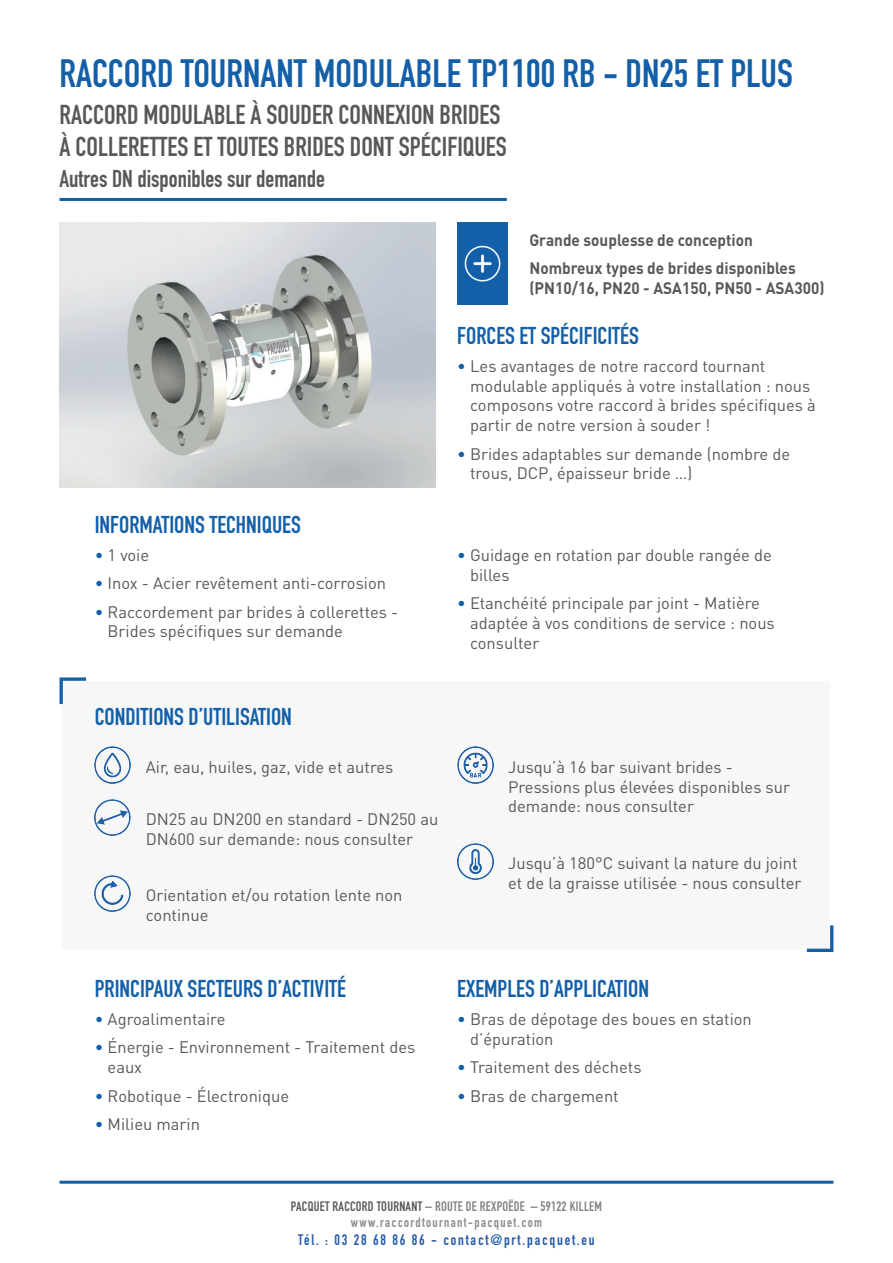
<style>
.page{position:relative;width:893px;height:1263px;background:#fff}
.page>*{position:absolute;margin:0;border:0;box-sizing:border-box;transform-origin:0 0}
.t1{font:39px "DIN Engschrift Std";color:#135fa8}
.t2{font:27px/32.4px "DIN Engschrift Std";color:#57585a}
.t3{font:24px "DIN Engschrift Std";color:#135fa8}
.t4{font:24px "DIN Engschrift Std";color:#57585a}
.t5{font:16.5px/19.8px "DIN Pro";color:#57585a}
.t6{font:700 16.5px/28.3px "DIN Pro";color:#57585a;scale:.93 1}
.t7{font:15px "DIN Engschrift Std";letter-spacing:.12em;color:#255dab}
.t8{font:13.5px/16.2px "DIN Engschrift Std";letter-spacing:.02em;color:#8b8d90;text-align:center}
.s1{color:#135fa8}
.s2{color:#57585a}
.s3{color:#808285}
</style>
<div class="page">
<hr style="left:60px;top:1181px;width:773px;height:3px;background:#135fa8">
<div style="left:63px;top:681px;width:767px;height:268px;background:#f7f7f8"></div>
<svg style="left:60px;top:677px;width:26px;height:27px"></svg>
<svg style="left:807px;top:925px;width:26px;height:27px"></svg>
<img style="left:95px;top:747px;width:36px;height:36px">
<img style="left:95px;top:799px;width:36px;height:36px">
<img style="left:95px;top:876px;width:36px;height:36px">
<img style="left:457px;top:747px;width:36px;height:36px">
<img style="left:457px;top:843px;width:36px;height:36px">
<img style="left:60px;top:222px;width:376px;height:266px">
<div style="left:457px;top:222px;width:51px;height:82px;background:#135fa8"></div>
<img style="left:465px;top:245px;width:36px;height:36px">
<hr style="left:60px;top:198px;width:447px;height:3px;background:#135fa8">
<h1 class="t1" style="left:60px;top:51px;width:735px">RACCORD TOURNANT MODULABLE TP1100 RB - DN25 ET PLUS</h1>
<h2 class="t2" style="left:60px;top:98px;width:449px">RACCORD MODULABLE À SOUDER CONNEXION BRIDES<br>À COLLERETTES ET TOUTES BRIDES DONT SPÉCIFIQUES</h2>
<h3 class="t4" style="left:60px;top:165px;width:267px">Autres DN disponibles sur demande</h3>
<p class="t6" style="left:529px;top:225px;width:288px">Grande souplesse de conception<br>Nombreux types de brides disponibles</p>
<p class="t6" style="left:529px;top:273px;width:319px">(PN10/16, PN20 - ASA150, PN50 - ASA300)</p>
<h3 class="t3" style="left:95px;top:510px;width:208px">INFORMATIONS TECHNIQUES</h3>
<p class="t5" style="left:95px;top:544px;width:56px"><span class="s1">•</span> 1 voie</p>
<p class="t5" style="left:95px;top:573px;width:293px"><span class="s1">•</span> Inox - Acier revêtement anti-corrosion</p>
<p class="t5" style="left:108px;top:601px;width:292px;text-indent:-13px"><span class="s1">•</span> Raccordement par brides à collerettes -<br>Brides spécifiques sur demande</p>
<h3 class="t3" style="left:457px;top:321px;width:183px">FORCES ET SPÉCIFICITÉS</h3>
<p class="t5" style="left:470px;top:355px;width:347px;text-indent:-13px"><span class="s1">•</span> Les avantages de notre raccord tournant modulable appliqués à votre installation : nous composons votre raccord à brides spécifiques à partir de notre version à souder !</p>
<p class="t5" style="left:470px;top:443px;width:322px;text-indent:-13px"><span class="s1">•</span> Brides adaptables sur demande (nombre de trous, DCP, épaisseur bride …)</p>
<p class="t5" style="left:470px;top:544px;width:303px;text-indent:-13px"><span class="s1">•</span> Guidage en rotation par double rangée de billes</p>
<p class="t5" style="left:470px;top:592px;width:306px;text-indent:-13px"><span class="s1">•</span> Etanchéité principale par joint - Matière adaptée à vos conditions de service : nous consulter</p>
<h3 class="t3" style="left:95px;top:702px;width:199px">CONDITIONS D’UTILISATION</h3>
<p class="t5" style="left:146px;top:756px;width:249px">Air, eau, huiles, gaz, vide et autres</p>
<p class="t5" style="left:146px;top:808px;width:294px">DN25 au DN200 en standard - DN250 au<br>DN600 sur demande: nous consulter</p>
<p class="t5" style="left:146px;top:885px;width:258px">Orientation et/ou rotation lente non continue</p>
<p class="t5" style="left:508px;top:756px;width:283px">Jusqu’à 16 bar suivant brides -<br>Pressions plus élevées disponibles sur demande: nous consulter</p>
<p class="t5" style="left:508px;top:852px;width:295px">Jusqu’à 180°C suivant la nature du joint et de la graisse utilisée - nous consulter</p>
<h3 class="t3" style="left:95px;top:974px;width:253px">PRINCIPAUX SECTEURS D’ACTIVITÉ</h3>
<p class="t5" style="left:95px;top:1008px;width:132px"><span class="s1">•</span> Agroalimentaire</p>
<p class="t5" style="left:108px;top:1037px;width:309px;text-indent:-13px"><span class="s1">•</span> Énergie - Environnement - Traitement des eaux</p>
<p class="t5" style="left:95px;top:1085px;width:196px"><span class="s1">•</span> Robotique - Électronique</p>
<p class="t5" style="left:95px;top:1113px;width:107px"><span class="s1">•</span> Milieu marin</p>
<h3 class="t3" style="left:457px;top:974px;width:193px">EXEMPLES D’APPLICATION</h3>
<p class="t5" style="left:470px;top:1008px;width:283px;text-indent:-13px"><span class="s1">•</span> Bras de dépotage des boues en station d’épuration</p>
<p class="t5" style="left:457px;top:1057px;width:186px"><span class="s1">•</span> Traitement des déchets</p>
<p class="t5" style="left:457px;top:1085px;width:163px"><span class="s1">•</span> Bras de chargement</p>
<p class="t8" style="left:291px;top:1198px;width:313px"><span class="s2">PACQUET RACCORD TOURNANT</span> <span class="s3">– ROUTE DE REXPOËDE – 59122 KILLEM </span>www.raccordtournant-pacquet.com</p>
<p class="t7" style="left:298px;top:1231px;width:298px">Tél. : 03 28 68 86 86 - contact@prt.pacquet.eu</p>
</div>
